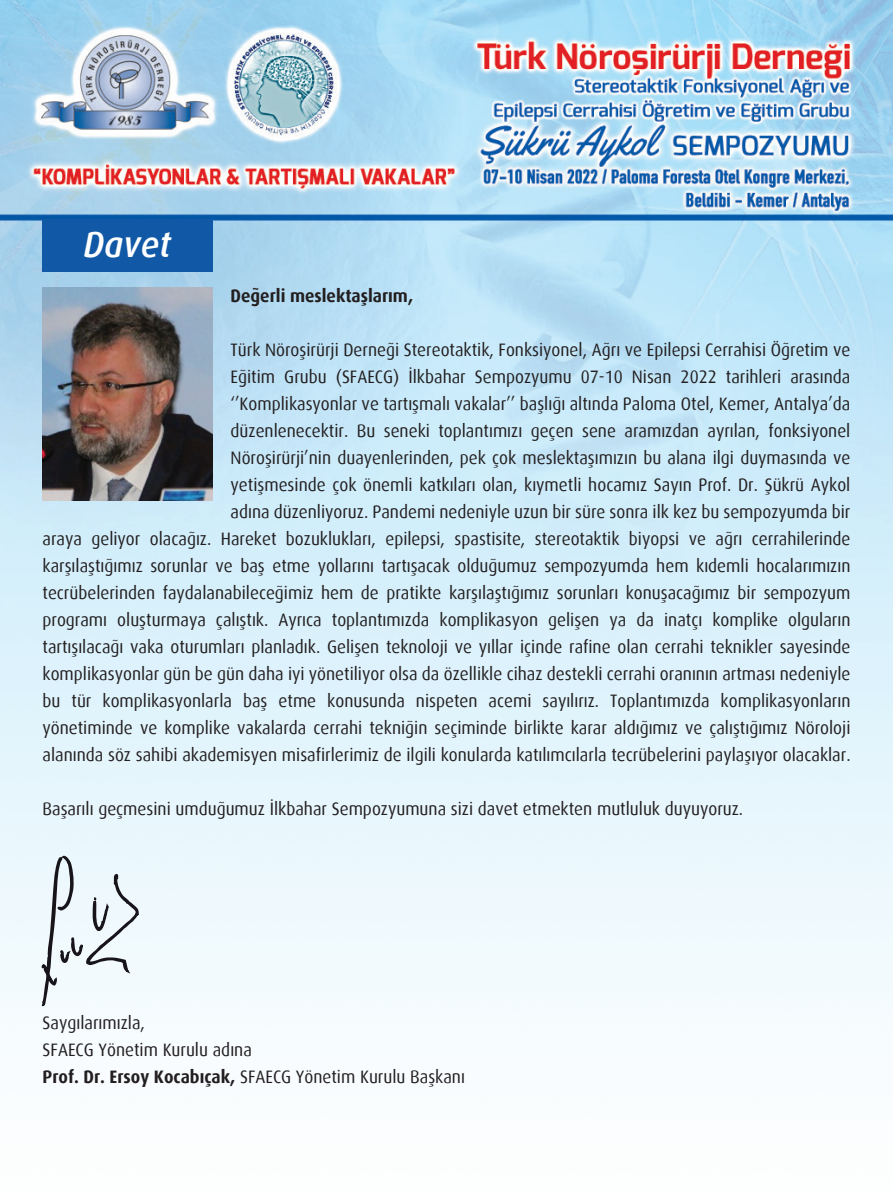
<style>
.page{position:relative;width:893px;height:1191px;background:#fff}
.page>*{position:absolute;margin:0;border:0;box-sizing:border-box;transform-origin:0 0}
.t1{font:italic 500 36px "Dax";color:#fff;scale:.95 1}
.t2{font:18px/27px "Dax";color:#231f20;text-align:right;scale:.95 1}
.t3{font:700 18px "Dax";color:#231f20;scale:.95 1}
.s1{font-weight:700}
</style>
<div class="page">
<img style="left:0;top:0;width:893px;height:693px">
<img style="left:43px;top:288px;width:170px;height:212px">
<div style="left:43px;top:219px;width:170px;height:52px;background:#1159a6"></div>
<svg style="left:42px;top:855px;width:97px;height:151px"></svg>
<h1 class="t1" style="left:83px;top:224px;width:94px">Davet</h1>
<p class="t3" style="left:231px;top:285px;width:194px">Değerli meslektaşlarım,</p>
<p class="t2" style="left:43px;top:336px;width:852px">Türk Nöroşirürji Derneği Stereotaktik, Fonksiyonel, Ağrı ve Epilepsi Cerrahisi Öğretim ve<br>Eğitim Grubu (SFAECG) İlkbahar Sempozyumu 07-10 Nisan 2022 tarihleri arasında<br>‘’Komplikasyonlar ve tartışmalı vakalar’’ başlığı altında Paloma Otel, Kemer, Antalya’da<br>düzenlenecektir. Bu seneki toplantımızı geçen sene aramızdan ayrılan, fonksiyonel<br>Nöroşirürji’nin duayenlerinden, pek çok meslektaşımızın bu alana ilgi duymasında ve<br>yetişmesinde çok önemli katkıları olan, kıymetli hocamız Sayın Prof. Dr. Şükrü Aykol<br>adına düzenliyoruz. Pandemi nedeniyle uzun bir süre sonra ilk kez bu sempozyumda bir<br>araya geliyor olacağız. Hareket bozuklukları, epilepsi, spastisite, stereotaktik biyopsi ve ağrı cerrahilerinde karşılaştığımız sorunlar ve baş etme yollarını tartışacak olduğumuz sempozyumda hem kıdemli hocalarımızın tecrübelerinden faydalanabileceğimiz hem de pratikte karşılaştığımız sorunları konuşacağımız bir sempozyum programı oluşturmaya çalıştık. Ayrıca toplantımızda komplikasyon gelişen ya da inatçı komplike olguların tartışılacağı vaka oturumları planladık. Gelişen teknoloji ve yıllar içinde rafine olan cerrahi teknikler sayesinde komplikasyonlar gün be gün daha iyi yönetiliyor olsa da özellikle cihaz destekli cerrahi oranının artması nedeniyle bu tür komplikasyonlarla baş etme konusunda nispeten acemi sayılırız. Toplantımızda komplikasyonların yönetiminde ve komplike vakalarda cerrahi tekniğin seçiminde birlikte karar aldığımız ve çalıştığımız Nöroloji alanında söz sahibi akademisyen misafirlerimiz de ilgili konularda katılımcılarla tecrübelerini paylaşıyor olacaklar.</p>
<p class="t2" style="left:43px;top:795px;width:739px">Başarılı geçmesini umduğumuz İlkbahar Sempozyumuna sizi davet etmekten mutluluk duyuyoruz.</p>
<p class="t2" style="left:43px;top:1009px;width:446px;text-align:left">Saygılarımızla,<br>SFAECG Yönetim Kurulu adına<br><span class="s1">Prof. Dr. Ersoy Kocabıçak,</span> SFAECG Yönetim Kurulu Başkanı</p>
</div>
